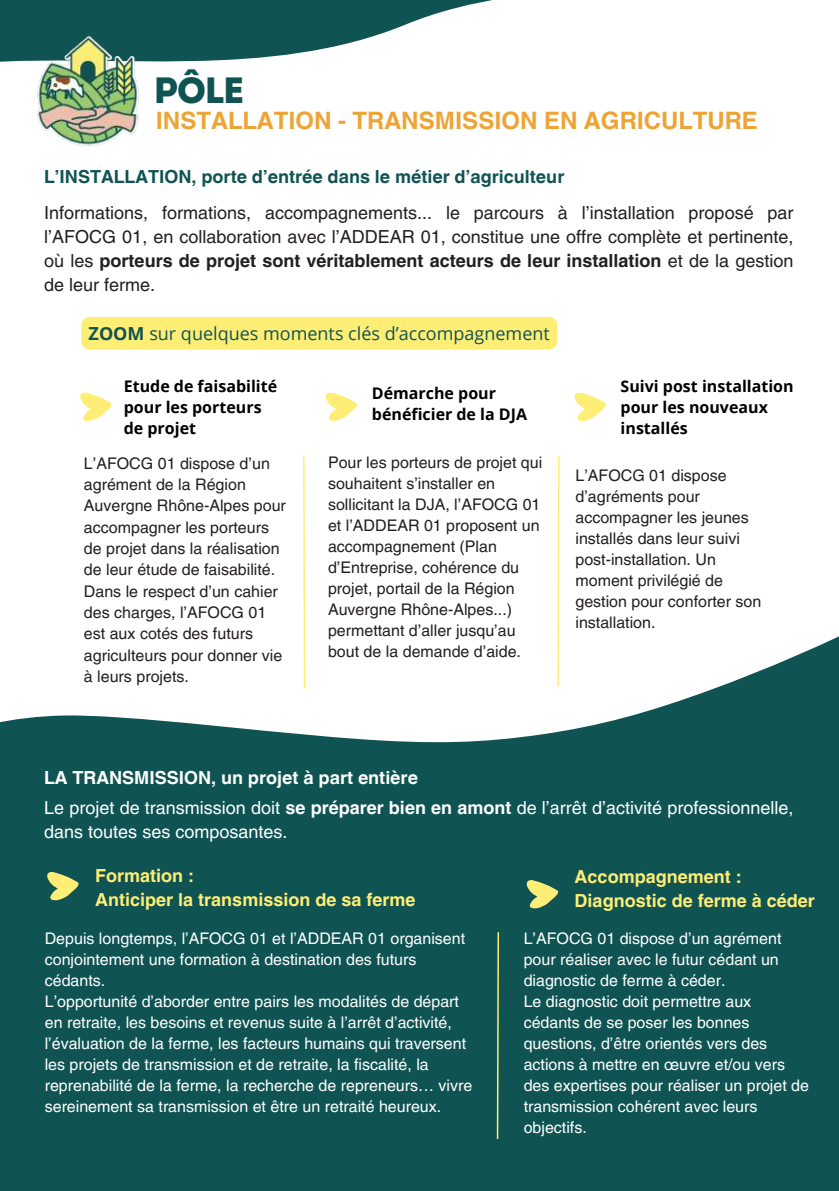
<style>
.page{position:relative;width:839px;height:1191px;background:#fff}
.page>*{position:absolute;margin:0;border:0;box-sizing:border-box;transform-origin:0 0}
.t1{font:36.6px "Intro";color:#0f5353}
.t2{font:700 24px "Helvetica Hebrew";color:#eda435}
.t3{font:18px/24px "Helvetica LT Pro";color:#231f20;text-align:justify}
.t4{font:18px/24px "Helvetica LT Pro";color:#fff}
.t5{font:700 18px/24px "Helvetica LT Pro";color:#ffee75}
.t6{font:700 18px "Helvetica Hebrew";color:#0f5353}
.t7{font:18px "Open Sans";color:#0f5353}
.t8{font:700 18px "Helvetica Hebrew";color:#fff}
.t9{font:16px/21px "Helvetica LT Pro";color:#fff}
.t10{font:16px/21px "Helvetica LT Pro";color:#231f20}
.t11{font:700 16px/21.4px "Open Sans";color:#000}
.s1{font-weight:700}
</style>
<div class="page">
<svg style="left:0;top:0;width:492px;height:62px;fill:#0f5353"></svg>
<img style="left:23px;top:22px;width:132px;height:124px">
<svg style="left:0;top:637px;width:838px;height:185px;fill:#0f5353"></svg>
<div style="left:0;top:822px;width:838px;height:369px;background:#0f5353"></div>
<svg style="left:556px;top:455px;width:4px;height:233px"></svg>
<svg style="left:302px;top:455px;width:4px;height:235px"></svg>
<div style="left:81px;top:317px;width:476px;height:33px;background:#ffee75;border-radius:8px"></div>
<svg style="left:325px;top:392px;width:32px;height:29px"></svg>
<svg style="left:574px;top:392px;width:32px;height:29px"></svg>
<svg style="left:80px;top:392px;width:32px;height:29px"></svg>
<svg style="left:47px;top:872px;width:32px;height:29px"></svg>
<svg style="left:526px;top:880px;width:32px;height:29px"></svg>
<svg style="left:496px;top:932px;width:4px;height:207px"></svg>
<h1 class="t1" style="left:153px;top:76px;width:93px">PÔLE</h1>
<h2 class="t2" style="left:156px;top:112px;width:603px">INSTALLATION - TRANSMISSION EN AGRICULTURE</h2>
<p class="t6" style="left:44px;top:170px;width:521px">L’INSTALLATION, porte d’entrée dans le métier d’agriculteur</p>
<p class="t3" style="left:44px;top:202px;width:750px">Informations, formations, accompagnements... le parcours à l’installation proposé par l’AFOCG 01, en collaboration avec l’ADDEAR 01, constitue une offre complète et pertinente, où les <span class="s1">porteurs de projet sont véritablement acteurs de leur installation</span> et de la gestion de leur ferme.</p>
<p class="t7" style="left:89px;top:321px;width:463px"><span class="s1">ZOOM</span> sur quelques moments clés d’accompagnement</p>
<p class="t11" style="left:124px;top:375px;width:155px">Etude de faisabilité pour les porteurs de projet</p>
<p class="t11" style="left:372px;top:382px;width:157px">Démarche pour bénéficier de la DJA</p>
<p class="t11" style="left:620px;top:375px;width:174px">Suivi post installation pour les nouveaux installés</p>
<p class="t10" style="left:575px;top:466px;width:187px">L’AFOCG 01 dispose d’agréments pour accompagner les jeunes installés dans leur suivi post-installation. Un moment privilégié de gestion pour conforter son installation.</p>
<p class="t10" style="left:328px;top:453px;width:216px">Pour les porteurs de projet qui souhaitent s’installer en sollicitant la DJA, l’AFOCG 01 et l’ADDEAR 01 proposent un accompagnement (Plan d’Entreprise, cohérence du projet, portail de la Région<br>Auvergne Rhône-Alpes...) permettant d’aller jusqu’au bout de la demande d’aide.</p>
<p class="t10" style="left:84px;top:454px;width:203px">L’AFOCG 01 dispose d’un agrément de la Région<br>Auvergne Rhône-Alpes pour accompagner les porteurs de projet dans la réalisation de leur étude de faisabilité.<br>Dans le respect d’un cahier des charges, l’AFOCG 01 est aux cotés des futurs agriculteurs pour donner vie à leurs projets.</p>
<p class="t8" style="left:44px;top:771px;width:375px">LA TRANSMISSION, un projet à part entière</p>
<p class="t4" style="left:44px;top:797px;width:750px">Le projet de transmission doit <span class="s1">se préparer bien en amont</span> de l’arrêt d’activité professionnelle, dans toutes ses composantes.</p>
<p class="t5" style="left:95px;top:865px;width:322px">Formation :<br>Anticiper la transmission de sa ferme</p>
<p class="t9" style="left:45px;top:930px;width:429px">Depuis longtemps, l’AFOCG 01 et l’ADDEAR 01 organisent conjointement une formation à destination des futurs cédants.<br>L’opportunité d’aborder entre pairs les modalités de départ en retraite, les besoins et revenus suite à l’arrêt d’activité, l’évaluation de la ferme, les facteurs humains qui traversent les projets de transmission et de retraite, la fiscalité, la reprenabilité de la ferme, la recherche de repreneurs… vivre sereinement sa transmission et être un retraité heureux.</p>
<p class="t5" style="left:574px;top:866px;width:242px">Accompagnement :<br>Diagnostic de ferme à céder</p>
<p class="t9" style="left:523px;top:930px;width:287px">L’AFOCG 01 dispose d’un agrément pour réaliser avec le futur cédant un diagnostic de ferme à céder.<br>Le diagnostic doit permettre aux cédants de se poser les bonnes questions, d’être orientés vers des actions à mettre en œuvre et/ou vers des expertises pour réaliser un projet de transmission cohérent avec leurs objectifs.</p>
</div>
